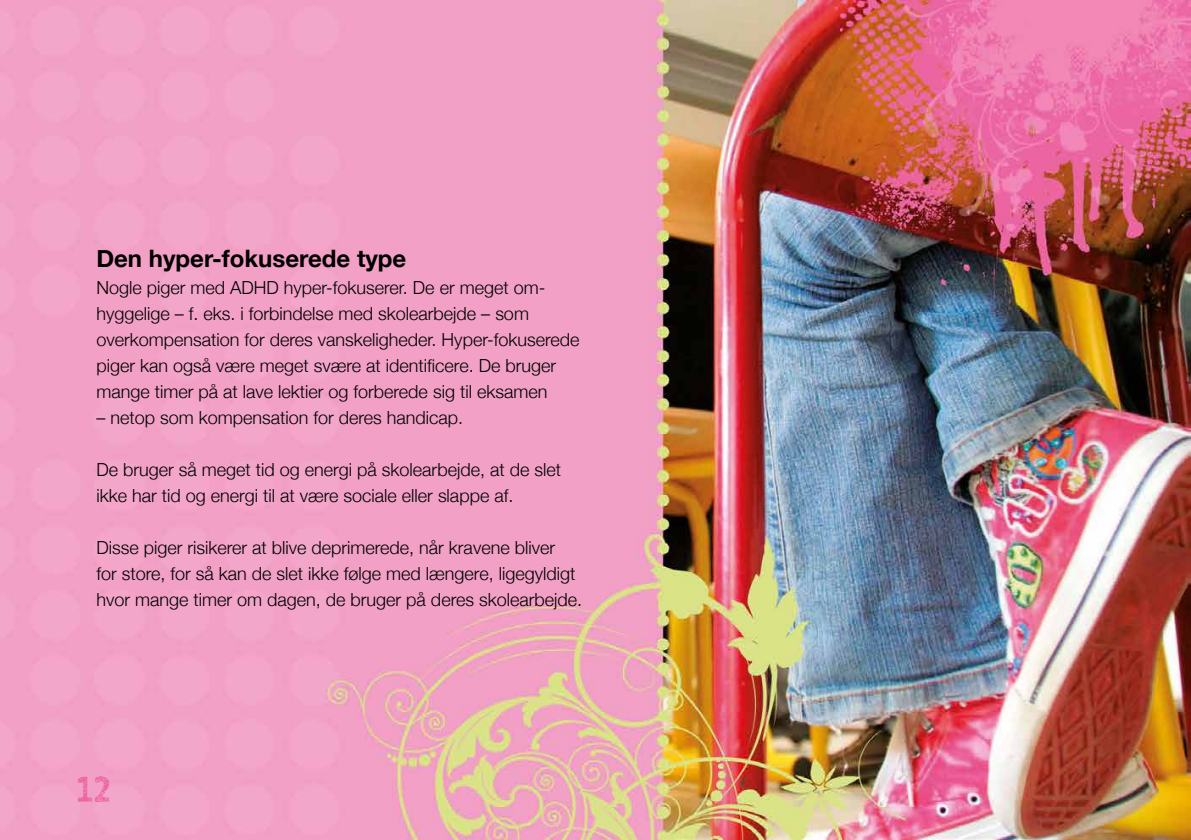
<style>
.page{position:relative;width:1191px;height:840px;background:#fff}
.page>*{position:absolute;margin:0;border:0;box-sizing:border-box;transform-origin:0 0}
.t1{font:38px "Tracing Blood";color:#ec66a2}
.t2{font:700 24px "Helvetica Neue";color:#000}
.t3{font:300 18px/26px "Helvetica Neue";color:#000}
</style>
<div class="page">
<img style="left:0;top:0;width:1190px;height:839px">
<h2 class="t2" style="left:96px;top:240px;width:311px">Den hyper-fokuserede type</h2>
<p class="t3" style="left:96px;top:272px;width:484px">Nogle piger med ADHD hyper-fokuserer. De er meget om&shy;hyggelige – f. eks. i forbindelse med skolearbejde – som overkompensation for deres vanskeligheder. Hyper-fokuserede piger kan også være meget svære at identificere. De bruger mange timer på at lave lektier og forberede sig til eksamen</p>
<p class="t3" style="left:96px;top:402px;width:368px">– netop som kompensation for deres handicap.</p>
<p class="t3" style="left:96px;top:454px;width:466px">De bruger så meget tid og energi på skolearbejde, at de slet ikke har tid og energi til at være sociale eller slappe af.</p>
<p class="t3" style="left:96px;top:532px;width:487px">Disse piger risikerer at blive deprimerede, når kravene bliver<br>for store, for så kan de slet ikke følge med længere, ligegyldigt hvor mange timer om dagen, de bruger på deres skolearbejde.</p>
<h1 class="t1" style="left:76px;top:764px;width:36px">12</h1>
</div>
